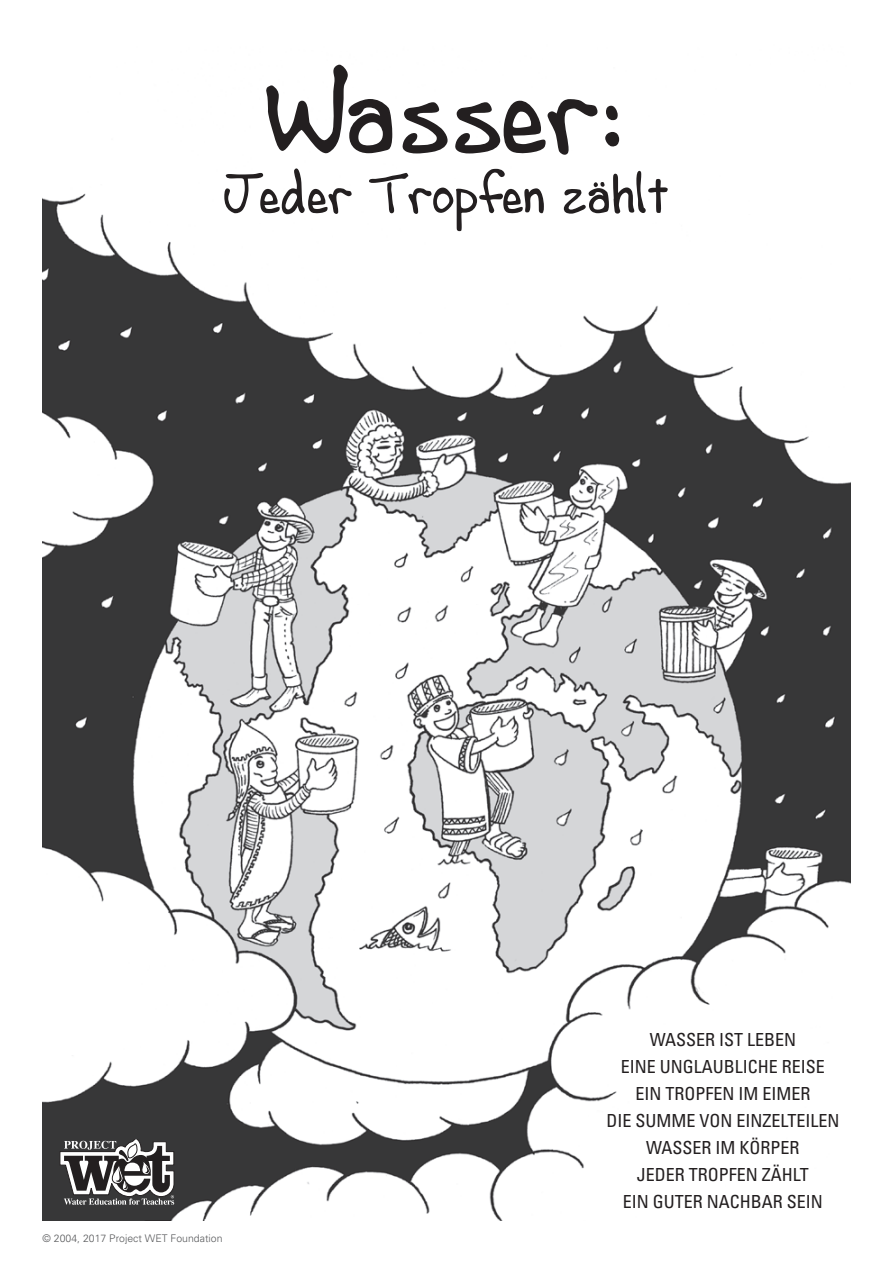
<style>
.page{position:relative;width:893px;height:1263px;background:#fff}
.page>*{position:absolute;margin:0;border:0;box-sizing:border-box;transform-origin:0 0}
.t1{font:123px "Andrew Script 16";color:#231f20}
.t2{font:57px "Andrew Script 16";color:#231f20}
.t3{font:condensed 18px/27px "Univers";color:#231f20;text-align:center}
.t4{font:300 10.5px "Univers";color:#57585a}
</style>
<div class="page">
<img style="left:43px;top:193px;width:807px;height:1027px">
<svg style="left:60px;top:1140px;width:114px;height:65px"></svg>
<h1 class="t1" style="left:267px;top:39px;width:361px">Wasser:</h1>
<h2 class="t2" style="left:225px;top:160px;width:445px">Jeder Tropfen zählt</h2>
<p class="t4" style="left:43px;top:1232px;width:181px">© 2004, 2017 Project WET Foundation</p>
<p class="t3" style="left:606px;top:1025px;width:234px">WASSER IST LEBEN<br>EINE UNGLAUBLICHE REISE<br>EIN TROPFEN IM EIMER<br>DIE SUMME VON EINZELTEILEN<br>WASSER IM KÖRPER<br>JEDER TROPFEN ZÄHLT<br>EIN GUTER NACHBAR SEIN</p>
</div>
